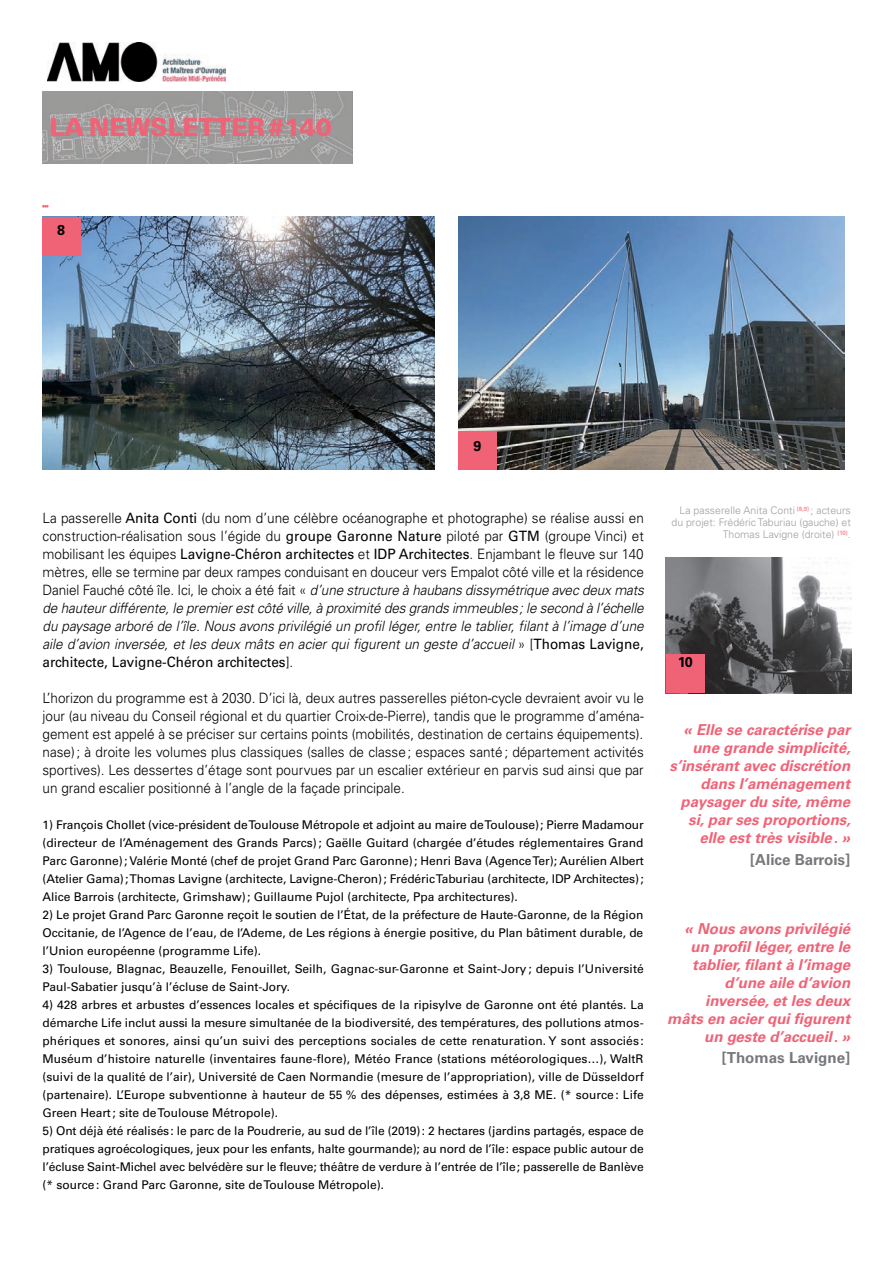
<style>
.page{position:relative;width:893px;height:1263px;background:#fff}
.page>*{position:absolute;margin:0;border:0;box-sizing:border-box;transform-origin:0 0}
.t1{font:900 24.9px "Univers";color:#f06377}
.t2{font:700 15.15px "Univers";color:#76787b}
.t3{font:italic 700 15px/18px "Univers";color:#f06377;text-align:right}
.t4{font:300 14.25px/18px "Univers";letter-spacing:-.01em;color:#000;text-align:justify;scale:.95 1}
.t5{font:700 14.25px "Univers";color:#000}
.t6{font:12px/18px "Univers";color:#000;text-align:justify}
.t7{font:300 10.5px/12px "Univers";color:#9c9ea1;text-align:right}
.t8{font:700 7.5px "Univers";color:#f06377;scale:.8 1}
.s1{font-weight:400}
.s2{font-style:italic}
</style>
<div class="page">
<img style="left:43px;top:91px;width:309px;height:72px">
<img style="left:48px;top:43px;width:178px;height:38px">
<img style="left:42px;top:217px;width:393px;height:253px">
<img style="left:458px;top:217px;width:386px;height:253px">
<img style="left:666px;top:557px;width:186px;height:136px">
<div style="left:42px;top:217px;width:38px;height:38px;background:#f06377"></div>
<div style="left:458px;top:431px;width:39px;height:39px;background:#f06377"></div>
<div style="left:666px;top:654px;width:38px;height:39px;background:#f06377"></div>
<h1 class="t1" style="left:49px;top:112px;width:284px">LA NEWSLETTER#140</h1>
<p class="t8" style="left:43px;top:201px;width:9px">•••</p>
<p class="t5" style="left:57px;top:222px;width:9px">8</p>
<p class="t5" style="left:473px;top:438px;width:9px">9</p>
<p class="t4" style="left:43px;top:509px;width:635px">La passerelle <span class="s1">Anita Conti</span> (du nom d’une célèbre océanographe et photographe) se réalise aussi en construction-réalisation sous l’égide du <span class="s1">groupe Garonne Nature</span> piloté par <span class="s1">GTM</span> (groupe Vinci) et mobilisant les équipes <span class="s1">Lavigne-Chéron architectes</span> et <span class="s1">IDP Architectes</span>. Enjambant le fleuve sur 140 mètres, elle se termine par deux rampes conduisant en douceur vers Empalot côté ville et la résidence Daniel Fauché côté île. Ici, le choix a été fait « <span class="s2">d’une structure à haubans dissymétrique avec deux mats de hauteur différente, le premier est côté ville, à proximité des grands immeubles; le second à l’échelle du paysage arboré de l’île. Nous avons privilégié un profil léger, entre le tablier, filant à l’image d’une aile d’avion inversée, et les deux mâts en acier qui figurent un geste d’accueil</span> » [<span class="s1">Thomas Lavigne, architecte, Lavigne-Chéron architectes</span>].</p>
<p class="t4" style="left:43px;top:689px;width:635px">L’horizon du programme est à 2030. D’ici là, deux autres passerelles piéton-cycle devraient avoir vu le jour (au niveau du Conseil régional et du quartier Croix-de-Pierre), tandis que le programme d’aména&shy;gement est appelé à se préciser sur certains points (mobilités, destination de certains équipements). nase); à droite les volumes plus classiques (salles de classe; espaces santé; département activités sportives). Les dessertes d’étage sont pourvues par un escalier extérieur en parvis sud ainsi que par un grand escalier positionné à l’angle de la façade principale.</p>
<p class="t6" style="left:43px;top:816px;width:603px">1) François Chollet (vice-président de Toulouse Métropole et adjoint au maire de Toulouse); Pierre Madamour (directeur de l’Aménagement des Grands Parcs); Gaëlle Guitard (chargée d’études réglementaires Grand Parc Garonne); Valérie Monté (chef de projet Grand Parc Garonne); Henri Bava (Agence Ter); Aurélien Albert (Atelier Gama); Thomas Lavigne (architecte, Lavigne-Cheron); Frédéric Taburiau (architecte, IDP Architectes); Alice Barrois (architecte, Grimshaw); Guillaume Pujol (architecte, Ppa architectures).</p>
<p class="t6" style="left:43px;top:906px;width:602px">2) Le projet Grand Parc Garonne reçoit le soutien de l’État, de la préfecture de Haute-Garonne, de la Région Occitanie, de l’Agence de l’eau, de l’Ademe, de Les régions à énergie positive, du Plan bâtiment durable, de l’Union européenne (programme Life).</p>
<p class="t6" style="left:43px;top:960px;width:603px">3) Toulouse, Blagnac, Beauzelle, Fenouillet, Seilh, Gagnac-sur-Garonne et Saint-Jory ; depuis l’Université<br>Paul-Sabatier jusqu’à l’écluse de Saint-Jory.</p>
<p class="t6" style="left:43px;top:996px;width:603px">4) 428 arbres et arbustes d’essences locales et spécifiques de la ripisylve de Garonne ont été plantés. La démarche Life inclut aussi la mesure simultanée de la biodiversité, des températures, des pollutions atmos&shy;phériques et sonores, ainsi qu’un suivi des perceptions sociales de cette renaturation. Y sont associés:<br>Muséum d’histoire naturelle (inventaires faune-flore), Météo France (stations météorologiques…), WaltR (suivi de la qualité de l’air), Université de Caen Normandie (mesure de l’appropriation), ville de Düsseldorf (partenaire). L’Europe subventionne à hauteur de 55 % des dépenses, estimées à 3,8 ME. (* source: Life Green Heart; site de Toulouse Métropole).</p>
<p class="t6" style="left:43px;top:1122px;width:603px">5) Ont déjà été réalisés: le parc de la Poudrerie, au sud de l’île (2019): 2 hectares (jardins partagés, espace de pratiques agroécologiques, jeux pour les enfants, halte gourmande); au nord de l’île: espace public autour de l’écluse Saint-Michel avec belvédère sur le fleuve; théâtre de verdure à l’entrée de l’île; passerelle de Banlève (* source: Grand Parc Garonne, site de Toulouse Métropole).</p>
<p class="t7" style="left:671px;top:505px;width:181px">La passerelle Anita Conti <sup>(8,9)</sup> ; acteurs du projet: Frédéric Taburiau (gauche) et<br>Thomas Lavigne (droite) <sup>(10)</sup>.</p>
<p class="t5" style="left:678px;top:654px;width:16px">10</p>
<p class="t3" style="left:669px;top:721px;width:183px">« Elle se caractérise par une grande simplicité, s’insérant avec discrétion dans l’aménagement paysager du site, même si, par ses proportions, elle est très visible. »</p>
<p class="t2" style="left:750px;top:850px;width:102px">[Alice Barrois]</p>
<p class="t3" style="left:667px;top:920px;width:184px">« Nous avons privilégié un profil léger, entre le tablier, filant à l’image d’une aile d’avion inversée, et les deux mâts en acier qui figurent un geste d’accueil. »</p>
<p class="t2" style="left:722px;top:1049px;width:130px">[Thomas Lavigne]</p>
</div>
